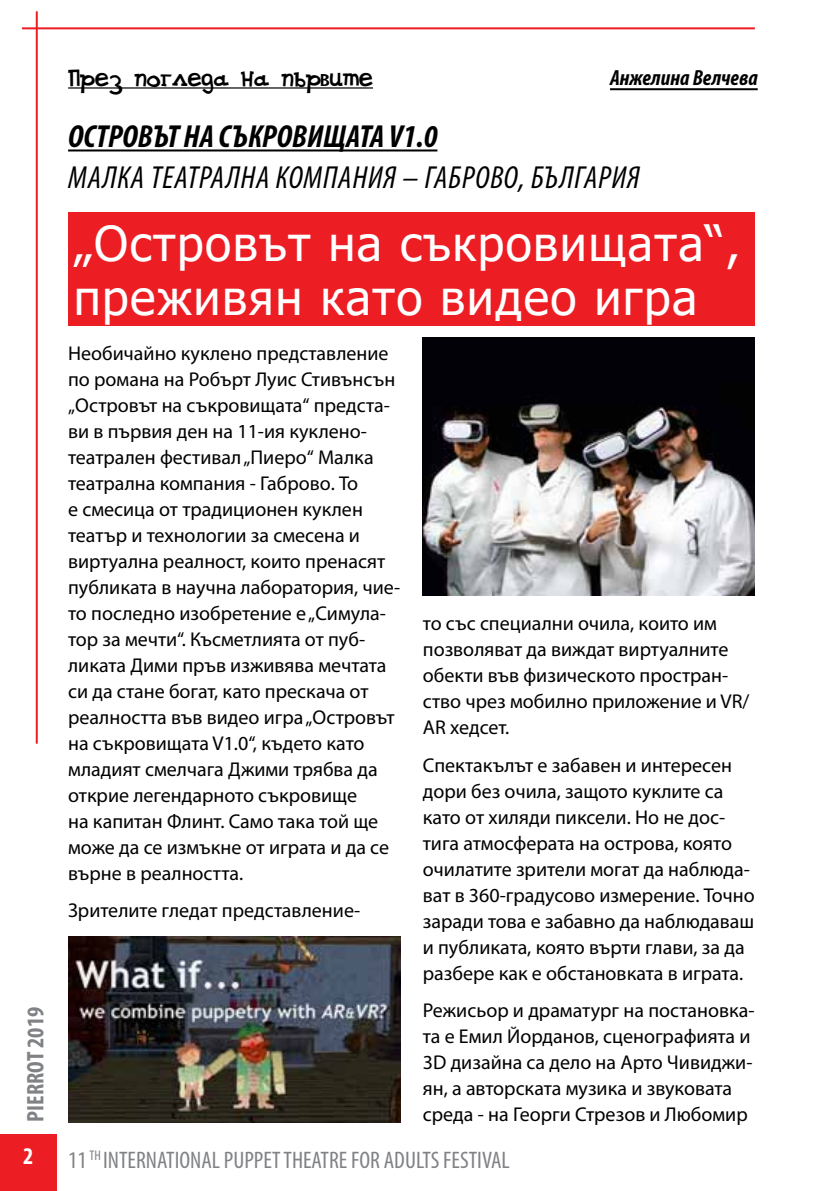
<style>
.page{position:relative;width:823px;height:1191px;background:#fff}
.page>*{position:absolute;margin:0;border:0;box-sizing:border-box;transform-origin:0 0}
.t1{font:48px/54px "Tahoma";letter-spacing:.03em;color:#fff}
.t2{font:italic condensed 32px "Myriad Pro";letter-spacing:.025em;color:#000}
.t3{font:italic 700 condensed 32px "Myriad Pro";color:#000}
.t4{font:condensed 24px "Myriad Pro";color:#808285}
.t5{font:24px "DS Goose";color:#000}
.t6{font:700 condensed 24px "Myriad Pro";color:#808285}
.t7{font:700 condensed 24px "Myriad Pro";color:#fff}
.t8{font:italic 700 condensed 22px "Myriad Pro";color:#000}
.t9{font:20px/26px "Myriad Pro";color:#000}
</style>
<div class="page">
<div style="left:0;top:1134px;width:57px;height:57px;background:#ed1d24"></div>
<hr style="left:68px;top:87px;width:305px;height:2px;background:#000">
<hr style="left:68px;top:149px;width:369px;height:2px;background:#000">
<div style="left:68px;top:213px;width:686px;height:113px;background:#ed1d24"></div>
<hr style="left:609px;top:88px;width:148px;height:2px;background:#000">
<img style="left:68px;top:936px;width:332px;height:187px">
<img style="left:422px;top:337px;width:332px;height:258px">
<hr style="left:22px;top:27px;width:732px;height:2px;background:#ed1d24">
<hr style="left:36px;top:11px;width:2px;height:732px;background:#ed1d24">
<p class="t6" style="left:21px;top:1121px;width:116px;rotate:-90deg">PIERROT 2019</p>
<p class="t7" style="left:23px;top:1140px;width:12px">2</p>
<p class="t5" style="left:68px;top:63px;width:306px">През погледа на първите</p>
<h2 class="t3" style="left:68px;top:116px;width:370px">ОСТРОВЪТ НА СЪКРОВИЩАТА V1.0</h2>
<h2 class="t2" style="left:68px;top:158px;width:572px">МАЛКА ТЕАТРАЛНА КОМПАНИЯ – ГАБРОВО, БЪЛГАРИЯ</h2>
<h1 class="t1" style="left:74px;top:219px;width:667px">„Островът на съкровищата“, преживян като видео игра</h1>
<p class="t8" style="left:609px;top:64px;width:149px">Анжелина Велчева</p>
<p class="t9" style="left:68px;top:339px;width:333px">Необичайно куклено представление по романа на Робърт Луис Стивънсън „Островът на съкровищата“ предста&shy;ви в първия ден на 11-ия куклено&shy;театрален фестивал „Пиеро“ Малка театрална компания - Габрово. То<br>е смесица от традиционен куклен театър и технологии за смесена и виртуална реалност, които пренасят публиката в научна лаборатория, чие&shy;то последно изобретение е „Симула&shy;тор за мечти“. Късметлията от пуб&shy;ликата Дими пръв изживява мечтата си да стане богат, като прескача от реалността във видео игра „Островът на съкровищата V1.0“, където като младият смелчага Джими трябва да открие легендарното съкровище<br>на капитан Флинт. Само така той ще може да се измъкне от играта и да се върне в реалността.</p>
<p class="t9" style="left:68px;top:897px;width:293px">Зрителите гледат представление-</p>
<p class="t9" style="left:422px;top:610px;width:328px">то със специални очила, които им позволяват да виждат виртуалните обекти във физическото простран&shy;ство чрез мобилно приложение и VR/<br>AR хедсет.</p>
<p class="t9" style="left:422px;top:751px;width:333px">Спектакълът е забавен и интересен дори без очила, защото куклите са като от хиляди пиксели. Но не дос&shy;тига атмосферата на острова, която очилатите зрители могат да наблюда&shy;ват в 360-градусово измерение. Точно заради това е забавно да наблюдаваш и публиката, която върти глави, за да разбере как е обстановката в играта.</p>
<p class="t9" style="left:422px;top:997px;width:333px">Режисьор и драматург на постановка&shy;та е Емил Йорданов, сценографията и 3D дизайна са дело на Арто Чивиджи&shy;ян, а авторската музика и звуковата среда - на Георги Стрезов и Любомир</p>
<p class="t4" style="left:68px;top:1145px;width:443px">11 <sup>TH</sup> INTERNATIONAL PUPPET THEATRE FOR ADULTS FESTIVAL</p>
</div>
